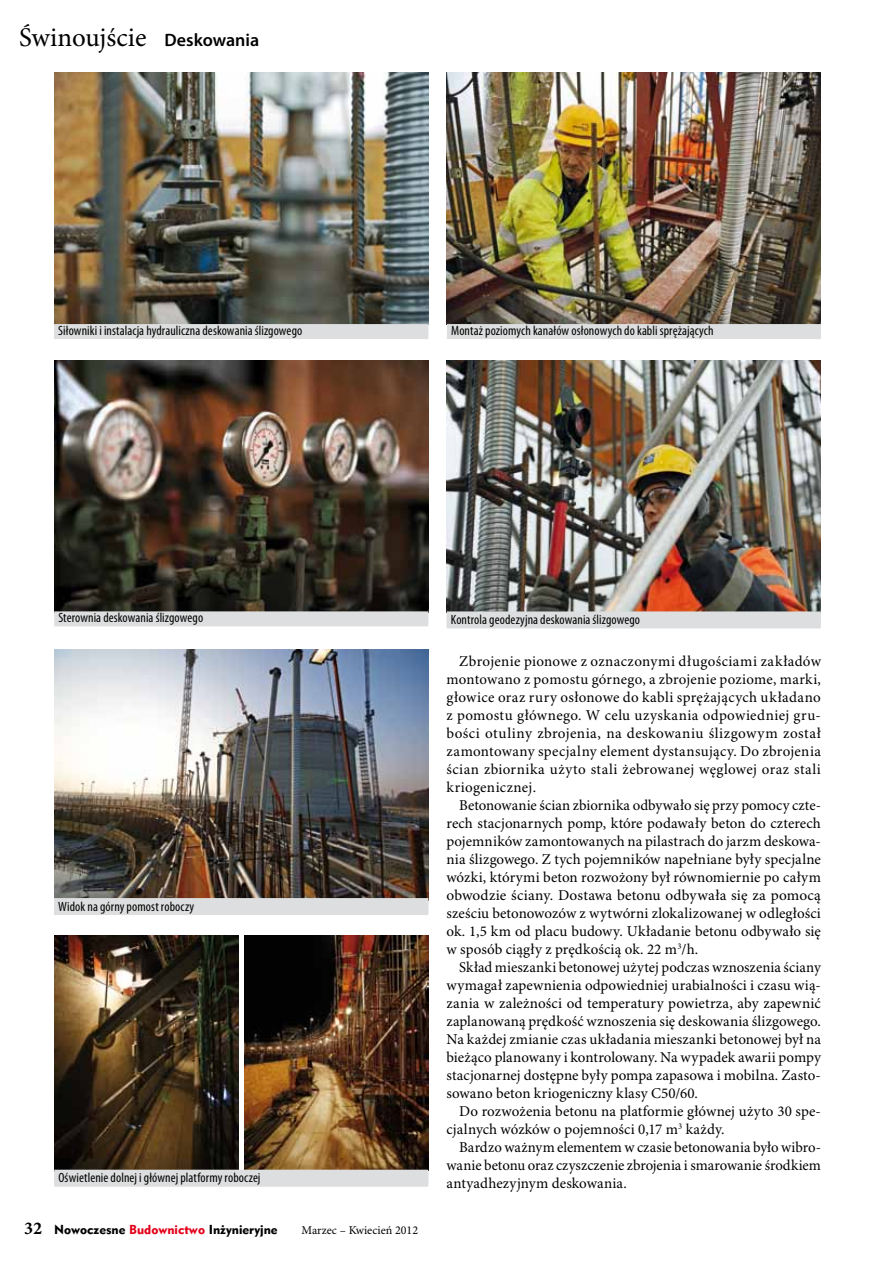
<style>
.page{position:relative;width:893px;height:1263px;background:#fff}
.page>*{position:absolute;margin:0;border:0;box-sizing:border-box;transform-origin:0 0}
.t1{font:27px "Minion Pro";color:#000}
.t2{font:15px/18px "Minion Pro";letter-spacing:.01em;color:#000;text-align:justify}
.t3{font:condensed 13.5px "Myriad Pro";letter-spacing:.01em;color:#000}
.t4{font:12px "Geometr 415 Blk PL";color:#000}
.t5{font:12px "Minion Pro";color:#000}
.s1{font-family:"Myriad Pro";font-weight:600;font-size:18px}
.s2{font-family:"Minion Pro";font-weight:700;font-size:18px}
.s3{color:#e2001a}
</style>
<div class="page">
<img style="left:244px;top:935px;width:184px;height:235px">
<img style="left:446px;top:361px;width:374px;height:251px">
<img style="left:447px;top:72px;width:374px;height:252px">
<div style="left:447px;top:613px;width:374px;height:15px;background:#dddedf"></div>
<div style="left:447px;top:611px;width:374px;height:15px;background:#dddedf"></div>
<img style="left:54px;top:72px;width:374px;height:252px">
<img style="left:54px;top:361px;width:374px;height:250px">
<img style="left:54px;top:649px;width:374px;height:249px">
<img style="left:54px;top:935px;width:184px;height:235px">
<div style="left:54px;top:324px;width:374px;height:15px;background:#dddedf"></div>
<svg style="left:428px;top:322px;width:1px;height:15px"></svg>
<div style="left:54px;top:611px;width:374px;height:15px;background:#dddedf"></div>
<svg style="left:428px;top:609px;width:1px;height:15px"></svg>
<div style="left:54px;top:900px;width:374px;height:15px;background:#dddedf"></div>
<div style="left:54px;top:898px;width:374px;height:15px;background:#dddedf"></div>
<div style="left:54px;top:1172px;width:374px;height:15px;background:#dddedf"></div>
<div style="left:54px;top:1170px;width:374px;height:15px;background:#dddedf"></div>
<div style="left:447px;top:324px;width:374px;height:15px;background:#dddedf"></div>
<h1 class="t1" style="left:19px;top:21px;width:242px">Świnoujście <span class="s1">Deskowania</span></h1>
<p class="t3" style="left:58px;top:323px;width:246px">Siłowniki i instalacja hydrauliczna deskowania ślizgowego</p>
<p class="t3" style="left:451px;top:323px;width:264px">Montaż poziomych kanałów osłonowych do kabli sprężających</p>
<p class="t3" style="left:58px;top:610px;width:146px">Sterownia deskowania ślizgowego</p>
<p class="t3" style="left:58px;top:899px;width:138px">Widok na górny pomost roboczy</p>
<p class="t3" style="left:58px;top:1171px;width:204px">Oświetlenie dolnej i głównej platformy roboczej</p>
<p class="t4" style="left:24px;top:1221px;width:255px"><span class="s2">32</span> Nowoczesne <span class="s3">Budownictwo</span> Inżynieryjne</p>
<p class="t5" style="left:302px;top:1223px;width:118px">Marzec – Kwiecień 2012</p>
<p class="t3" style="left:451px;top:612px;width:191px">Kontrola geodezyjna deskowania ślizgowego</p>
<p class="t2" style="left:446px;top:653px;width:376px;text-indent:13px">Zbrojenie pionowe z oznaczonymi długościami zakładów montowano z pomostu górnego, a zbrojenie poziome, marki, głowice oraz rury osłonowe do kabli sprężających układano z pomostu głównego. W celu uzyskania odpowiedniej gru&shy;bości otuliny zbrojenia, na deskowaniu ślizgowym został zamontowany specjalny element dystansujący. Do zbrojenia ścian zbiornika użyto stali żebrowanej węglowej oraz stali kriogenicznej.</p>
<p class="t2" style="left:446px;top:797px;width:376px;text-indent:13px">Betonowanie ścian zbiornika odbywało się przy pomocy czte&shy;rech stacjonarnych pomp, które podawały beton do czterech pojemników zamontowanych na pilastrach do jarzm deskowa&shy;nia ślizgowego. Z tych pojemników napełniane były specjalne wózki, którymi beton rozwożony był równomiernie po całym obwodzie ściany. Dostawa betonu odbywała się za pomocą sześciu betonowozów z wytwórni zlokalizowanej w odległości ok. 1,5 km od placu budowy. Układanie betonu odbywało się w sposób ciągły z prędkością ok. 22 m<sup>3</sup>/h.</p>
<p class="t2" style="left:446px;top:959px;width:376px;text-indent:13px">Skład mieszanki betonowej użytej podczas wznoszenia ściany wymagał zapewnienia odpowiedniej urabialności i czasu wią&shy;zania w zależności od temperatury powietrza, aby zapewnić zaplanowaną prędkość wznoszenia się deskowania ślizgowego.<br>Na każdej zmianie czas układania mieszanki betonowej był na bieżąco planowany i kontrolowany. Na wypadek awarii pompy stacjonarnej dostępne były pompa zapasowa i mobilna. Zasto&shy;sowano beton kriogeniczny klasy C50/60.</p>
<p class="t2" style="left:446px;top:1103px;width:376px;text-indent:13px">Do rozwożenia betonu na platformie głównej użyto 30 spe&shy;cjalnych wózków o pojemności 0,17 m<sup>3</sup> każdy.</p>
<p class="t2" style="left:446px;top:1139px;width:376px;text-indent:13px">Bardzo ważnym elementem w czasie betonowania było wibro&shy;wanie betonu oraz czyszczenie zbrojenia i smarowanie środkiem antyadhezyjnym deskowania.</p>
</div>
